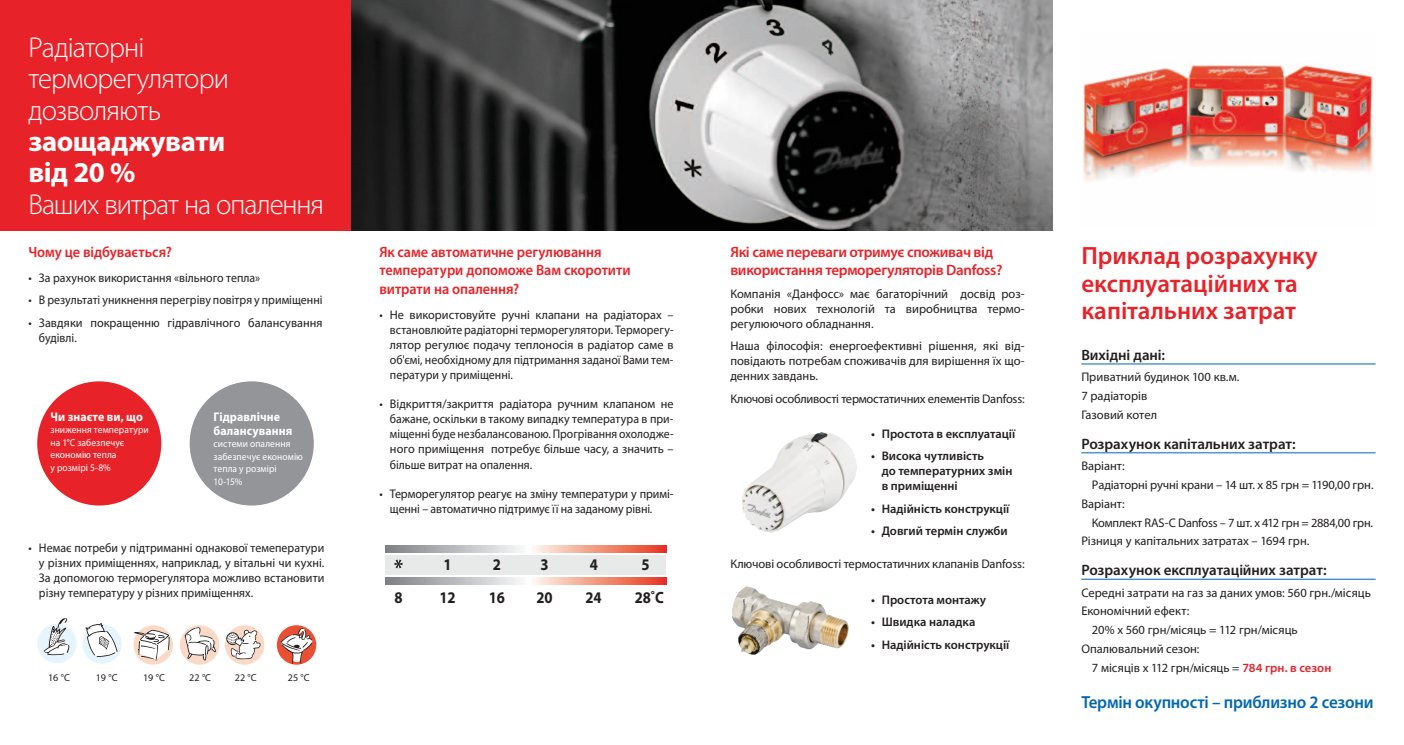
<style>
.page{position:relative;width:1404px;height:745px;background:#fff}
.page>*{position:absolute;margin:0;border:0;box-sizing:border-box;transform-origin:0 0}
.t1{font:300 28.75px/31.2px "Myriad Pro";letter-spacing:-.03em;color:#fff}
.t2{font:700 28.75px/31.2px "Myriad Pro";letter-spacing:-.015em;color:#fff}
.t3{font:600 25px/27.5px "Myriad Pro";color:#e72329}
.t4{font:600 17.5px "Myriad Pro";letter-spacing:-.015em;color:#0067b2}
.t5{font:700 16.25px "Myriad Pro";letter-spacing:-.01em;color:#231f20;scale:.9 1}
.t6{font:600 15px/18.8px "Myriad Pro";letter-spacing:-.01em;color:#e72329;scale:.95 1}
.t7{font:600 15px "Myriad Pro";letter-spacing:-.005em;color:#231f20}
.t8{font:600 15px/18.8px "Myriad Pro";letter-spacing:-.01em;color:#e72329}
.t9{font:12.5px/15px "Myriad Pro";color:#231f20;text-align:justify;scale:.95 1}
.t10{font:12.5px/15px "Myriad Pro";color:#231f20;text-align:justify}
.t11{font:600 12.5px/15px "Myriad Pro";color:#231f20}
.t12{font:12.5px "Myriad Pro";letter-spacing:-.02em;color:#231f20}
.t13{font:700 12.5px/13.8px "Myriad Pro";letter-spacing:.005em;color:#fff;scale:.95 1}
.t14{font:10.12px "Myriad Pro";color:#231f20}
.t15{font:10px/12.5px "Myriad Pro";letter-spacing:.01em;color:#fff;scale:.95 1}
.s1{font-weight:600;color:#e72329}
</style>
<div class="page">
<img style="left:351px;top:0;width:701px;height:230px">
<svg style="left:385px;top:545px;width:281px;height:7px;background:#d5aba2"></svg>
<svg style="left:385px;top:577px;width:281px;height:7px;background:#d5aba2"></svg>
<div style="left:385px;top:554px;width:281px;height:20px;background:#e8e9e9"></div>
<svg style="left:394px;top:559px;width:8px;height:9px"></svg>
<svg style="left:277px;top:624px;width:39px;height:40px"></svg>
<div style="left:37px;top:623px;width:40px;height:39px;background:#e6f5fd;border-radius:50%"></div>
<svg style="left:133px;top:624px;width:40px;height:40px"></svg>
<svg style="left:225px;top:624px;width:39px;height:40px"></svg>
<div style="left:180px;top:624px;width:39px;height:40px;background:#fadac6;border-radius:50%"></div>
<div style="left:82px;top:624px;width:40px;height:39px;background:#e6f5fd;border-radius:50%"></div>
<svg style="left:44px;top:618px;width:26px;height:36px"></svg>
<svg style="left:85px;top:622px;width:32px;height:34px"></svg>
<svg style="left:134px;top:629px;width:36px;height:31px"></svg>
<svg style="left:185px;top:626px;width:31px;height:34px"></svg>
<svg style="left:226px;top:629px;width:34px;height:30px"></svg>
<svg style="left:280px;top:627px;width:32px;height:36px"></svg>
<div style="left:37px;top:381px;width:124px;height:124px;background:#e72329;border-radius:50%"></div>
<div style="left:190px;top:381px;width:124px;height:124px;background:#939599;border-radius:50%"></div>
<img style="left:742px;top:432px;width:115px;height:101px">
<img style="left:732px;top:586px;width:117px;height:69px">
<img style="left:1082px;top:65px;width:291px;height:117px">
<hr style="left:1081px;top:363px;width:294px;height:1px;background:#0067b2">
<hr style="left:1081px;top:452px;width:294px;height:1px;background:#0067b2">
<hr style="left:1081px;top:578px;width:294px;height:1px;background:#0067b2">
<div style="left:0;top:0;width:351px;height:230px;background:#e72329"></div>
<h1 class="t1" style="left:28px;top:32px;width:202px">Радіаторні терморегулятори дозволяють</h1>
<h1 class="t2" style="left:28px;top:125px;width:198px">заощаджувати від 20 %</h1>
<h1 class="t1" style="left:28px;top:189px;width:297px">Ваших витрат на опалення</h1>
<p class="t6" style="left:28px;top:241px;width:153px">Чому це відбувається?</p>
<p class="t9" style="left:28px;top:269px;width:245px">• За рахунок використання «вільного тепла»</p>
<p class="t9" style="left:28px;top:292px;width:311px">• В результаті уникнення перегріву повітря у приміщенні</p>
<p class="t9" style="left:39px;top:314px;width:300px;text-indent:-11px">• Завдяки покращенню гідравлічного балансування будівлі.</p>
<p class="t13" style="left:50px;top:409px;width:99px">Чи знаєте ви, що</p>
<p class="t15" style="left:50px;top:423px;width:105px">зниження температури на 1°С забезпечує економію тепла<br>у розмірі 5-8%</p>
<p class="t13" style="left:213px;top:409px;width:84px">Гідравлічне балансування</p>
<p class="t15" style="left:213px;top:437px;width:96px">системи опалення забезпечує економію тепла у розмірі<br>10-15%</p>
<p class="t9" style="left:39px;top:540px;width:302px;text-indent:-11px">• Немає потреби у підтриманні однакової темеператури у різних приміщеннях, наприклад, у вітальні чи кухні.<br>За допомогою терморегулятора можливо встановити різну температуру у різних приміщеннях.</p>
<p class="t14" style="left:48px;top:671px;width:23px">16 °C</p>
<p class="t14" style="left:96px;top:671px;width:23px">19 °C</p>
<p class="t14" style="left:143px;top:671px;width:23px">19 °C</p>
<p class="t14" style="left:189px;top:671px;width:23px">22 °C</p>
<p class="t14" style="left:235px;top:671px;width:23px">22 °C</p>
<p class="t14" style="left:288px;top:671px;width:23px">25 °C</p>
<p class="t6" style="left:379px;top:241px;width:266px">Як саме автоматичне регулювання температури допоможе Вам скоротити витрати на опалення?</p>
<p class="t9" style="left:390px;top:307px;width:300px;text-indent:-11px">• Не використовуйте ручні клапани на радіаторах – встановлюйте радіаторні терморегулятори. Терморегу&shy;лятор регулює подачу теплоносія в радіатор саме в об'ємі, необхідному для підтримання заданої Вами тем&shy;ператури у приміщенні.</p>
<p class="t9" style="left:390px;top:396px;width:300px;text-indent:-11px">• Відкриття/закриття радіатора ручним клапаном не бажане, оскільки в такому випадку температура в при&shy;міщенні буде незбалансованою. Прогрівання охолодже&shy;ного приміщення потребує більше часу, а значить – більше витрат на опалення.</p>
<p class="t9" style="left:390px;top:485px;width:300px;text-indent:-11px">• Терморегулятор реагує на зміну температури у примі&shy;щенні – автоматично підтримує її на заданому рівні.</p>
<h3 class="t5" style="left:443px;top:553px;width:11px">1</h3>
<h3 class="t5" style="left:492px;top:553px;width:11px">2</h3>
<h3 class="t5" style="left:540px;top:553px;width:11px">3</h3>
<h3 class="t5" style="left:589px;top:553px;width:11px">4</h3>
<h3 class="t5" style="left:641px;top:553px;width:11px">5</h3>
<h3 class="t5" style="left:394px;top:586px;width:11px">8</h3>
<h3 class="t5" style="left:439px;top:586px;width:19px">12</h3>
<h3 class="t5" style="left:488px;top:586px;width:19px">16</h3>
<h3 class="t5" style="left:536px;top:586px;width:19px">20</h3>
<h3 class="t5" style="left:585px;top:586px;width:19px">24</h3>
<h3 class="t5" style="left:634px;top:586px;width:34px">28˚C</h3>
<p class="t8" style="left:730px;top:241px;width:274px">Які саме переваги отримує споживач від використання терморегуляторів Danfoss?</p>
<p class="t10" style="left:730px;top:286px;width:296px">Компанія «Данфосс» має багаторічний досвід роз&shy;робки нових технологій та виробництва термо&shy;регулюючого обладнання.</p>
<p class="t10" style="left:730px;top:338px;width:296px">Наша філософія: енергоефективні рішення, які від&shy;повідають потребам споживачів для вирішення їх що&shy;денних завдань.</p>
<p class="t12" style="left:730px;top:391px;width:296px">Ключові особливості термостатичних елементів Danfoss:</p>
<p class="t11" style="left:871px;top:425px;width:146px">• Простота в експлуатації</p>
<p class="t11" style="left:881px;top:447px;width:132px;text-indent:-11px">• Висока чутливість<br>до температурних змін в приміщенні</p>
<p class="t11" style="left:871px;top:500px;width:140px">• Надійність конструкції</p>
<p class="t11" style="left:871px;top:522px;width:138px">• Довгий термін служби</p>
<p class="t10" style="left:730px;top:556px;width:296px">Ключові особливості термостатичних клапанів Danfoss:</p>
<p class="t11" style="left:871px;top:591px;width:116px">• Простота монтажу</p>
<p class="t11" style="left:871px;top:613px;width:106px">• Швидка наладка</p>
<p class="t11" style="left:871px;top:636px;width:140px">• Надійність конструкції</p>
<h2 class="t3" style="left:1081px;top:241px;width:238px">Приклад розрахунку експлуатаційних та капітальних затрат</h2>
<p class="t7" style="left:1081px;top:345px;width:85px">Вихідні дані:</p>
<p class="t10" style="left:1081px;top:367px;width:159px;line-height:18.8px;text-align:left">Приватний будинок 100 кв.м.<br>7 радіаторів<br>Газовий котел</p>
<p class="t7" style="left:1081px;top:434px;width:216px">Розрахунок капітальних затрат:</p>
<p class="t10" style="left:1081px;top:458px;width:45px">Варіант:</p>
<p class="t10" style="left:1091px;top:477px;width:283px">Радіаторні ручні крани – 14 шт. х 85 грн = 1190,00 грн.</p>
<p class="t10" style="left:1081px;top:495px;width:45px">Варіант:</p>
<p class="t12" style="left:1091px;top:514px;width:283px">Комплект RAS-C Danfoss – 7 шт. х 412 грн = 2884,00 грн.</p>
<p class="t10" style="left:1081px;top:533px;width:230px">Різниця у капітальних затратах – 1694 грн.</p>
<p class="t7" style="left:1081px;top:560px;width:247px">Розрахунок експлуатаційних затрат:</p>
<p class="t10" style="left:1081px;top:584px;width:291px">Середні затрати на газ за даних умов: 560 грн./місяць</p>
<p class="t10" style="left:1081px;top:603px;width:109px">Економічний ефект:</p>
<p class="t10" style="left:1091px;top:622px;width:207px">20% х 560 грн/місяць = 112 грн/місяць</p>
<p class="t10" style="left:1081px;top:640px;width:120px">Опалювальний сезон:</p>
<p class="t10" style="left:1091px;top:659px;width:241px">7 місяців х 112 грн/місяць = <span class="s1">784 грн. в сезон</span></p>
<h3 class="t4" style="left:1081px;top:690px;width:294px">Термін окупності – приблизно 2 сезони</h3>
</div>
